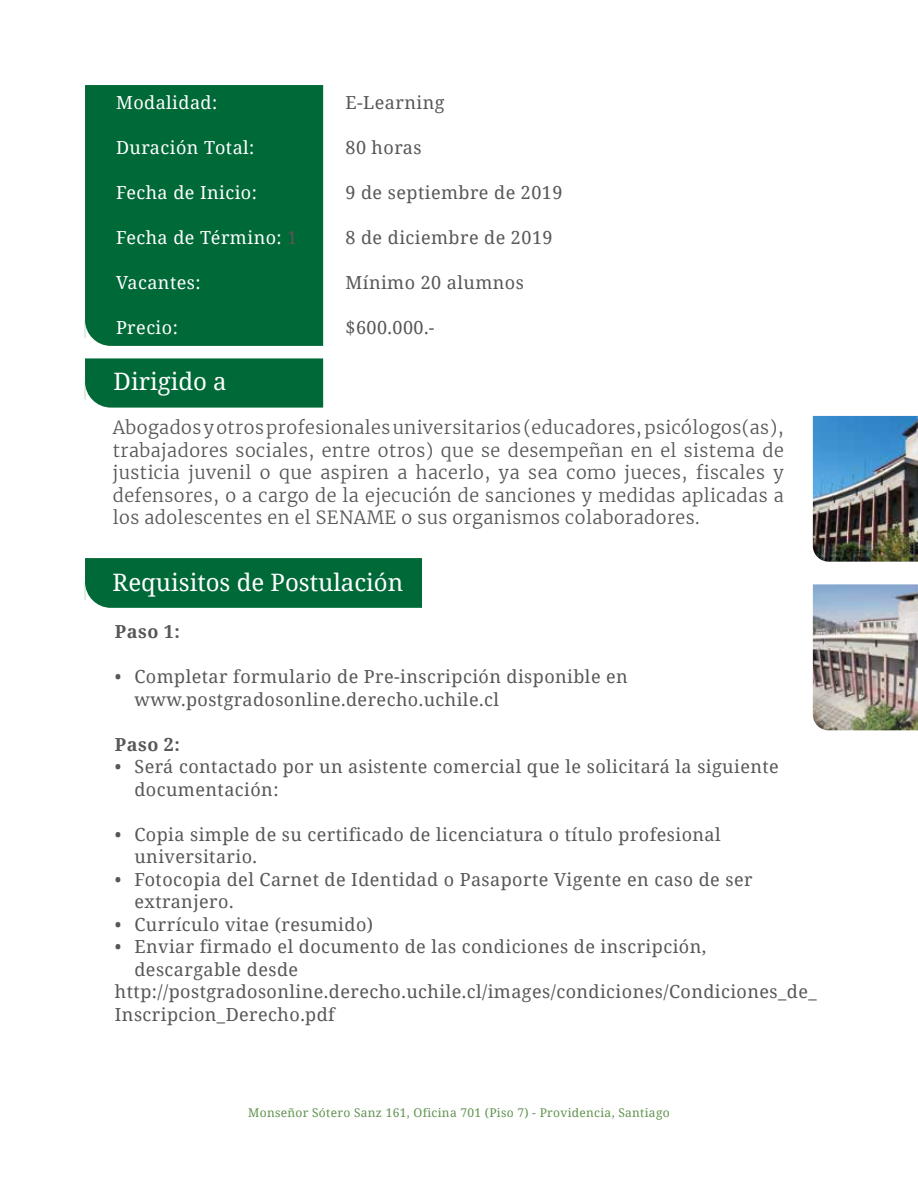
<style>
.page{position:relative;width:918px;height:1188px;background:#fff}
.page>*{position:absolute;margin:0;border:0;box-sizing:border-box;transform-origin:0 0}
.t1{font:24px "Noto Serif";color:#fff}
.t2{font:18px/22.5px "Noto Serif";letter-spacing:.025em;color:#575756}
.t3{font:300 18px/22.5px "Merriweather";letter-spacing:.025em;color:#575756;text-align:justify}
.t4{font:18px "Noto Serif";letter-spacing:.025em;color:#fff}
.t5{font:700 18px "Noto Serif";letter-spacing:.025em;color:#575756}
.t6{font:12px "Noto Serif";letter-spacing:.025em;color:#1c6401}
.s1{color:#575756}
</style>
<div class="page">
<img style="left:813px;top:416px;width:105px;height:146px">
<img style="left:813px;top:584px;width:105px;height:146px">
<div style="left:85px;top:558px;width:337px;height:50px;background:#006938"></div>
<div style="left:85px;top:85px;width:238px;height:261px;background:#006938"></div>
<div style="left:85px;top:358px;width:238px;height:50px;background:#006938"></div>
<p class="t4" style="left:116px;top:90px;width:103px">Modalidad:</p>
<p class="t2" style="left:346px;top:90px;width:100px">E-Learning</p>
<p class="t4" style="left:116px;top:135px;width:140px">Duración Total:</p>
<p class="t2" style="left:346px;top:135px;width:78px">80 horas</p>
<p class="t4" style="left:116px;top:180px;width:142px">Fecha de Inicio:</p>
<p class="t2" style="left:346px;top:180px;width:218px">9 de septiembre de 2019</p>
<p class="t4" style="left:116px;top:225px;width:183px">Fecha de Término: <span class="s1">1</span></p>
<p class="t2" style="left:346px;top:225px;width:209px">8 de diciembre de 2019</p>
<p class="t4" style="left:116px;top:270px;width:86px">Vacantes:</p>
<p class="t2" style="left:346px;top:270px;width:180px">Mínimo 20 alumnos</p>
<p class="t4" style="left:116px;top:315px;width:63px">Precio:</p>
<p class="t2" style="left:346px;top:315px;width:91px">$600.000.-</p>
<h1 class="t1" style="left:114px;top:365px;width:115px">Dirigido a</h1>
<p class="t3" style="left:113px;top:416px;width:673px">Abogados y otros profesionales universitarios (educadores, psicólogos(as), trabajadores sociales, entre otros) que se desempeñan en el sistema de justicia juvenil o que aspiren a hacerlo, ya sea como jueces, fiscales y defensores, o a cargo de la ejecución de sanciones y medidas aplicadas a los adolescentes en el SENAME o sus organismos colaboradores.</p>
<h1 class="t1" style="left:113px;top:566px;width:292px">Requisitos de Postulación</h1>
<p class="t5" style="left:115px;top:619px;width:66px">Paso 1:</p>
<p class="t2" style="left:134px;top:665px;width:495px;text-indent:-19px">• Completar formulario de Pre-inscripción disponible en www.postgradosonline.derecho.uchile.cl</p>
<p class="t5" style="left:115px;top:732px;width:66px">Paso 2:</p>
<p class="t2" style="left:134px;top:755px;width:646px;text-indent:-19px">• Será contactado por un asistente comercial que le solicitará la siguiente documentación:</p>
<p class="t2" style="left:134px;top:822px;width:588px;text-indent:-19px">• Copia simple de su certificado de licenciatura o título profesional universitario.</p>
<p class="t2" style="left:134px;top:867px;width:620px;text-indent:-19px">• Fotocopia del Carnet de Identidad o Pasaporte Vigente en caso de ser extranjero.</p>
<p class="t2" style="left:115px;top:912px;width:260px">• Currículo vitae (resumido)</p>
<p class="t2" style="left:115px;top:935px;width:593px">• Enviar firmado el documento de las condiciones de inscripción,</p>
<p class="t2" style="left:134px;top:957px;width:165px">descargable desde</p>
<p class="t2" style="left:115px;top:980px;width:703px">http://postgradosonline.derecho.uchile.cl/images/condiciones/Condiciones_de_</p>
<p class="t2" style="left:115px;top:1002px;width:221px">Inscripcion_Derecho.pdf</p>
<p class="t6" style="left:248px;top:1105px;width:423px">Monseñor Sótero Sanz 161, Oficina 701 (Piso 7) - Providencia, Santiago</p>
</div>
